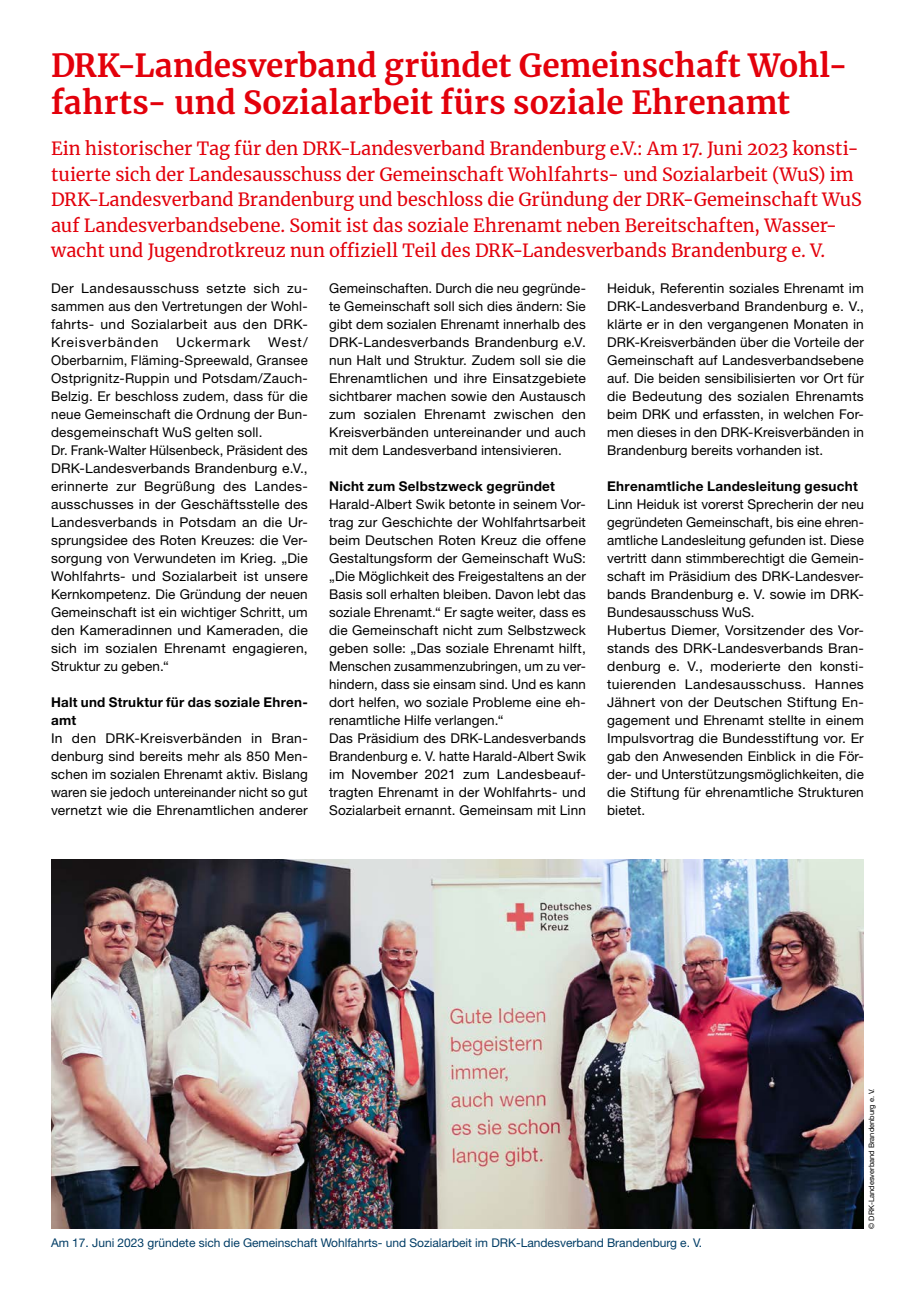
<style>
.page{position:relative;width:915px;height:1297px;background:#fff}
.page>*{position:absolute;margin:0;border:0;box-sizing:border-box;transform-origin:0 0}
.MGB_Headline_23{font:700 31.5px/37.8px "Merriweather";letter-spacing:.005em;color:#e3000b}
.MGB_Subline{font:18px/25.5px "Merriweather";letter-spacing:-.005em;color:#e3000b}
.MGB_Copy{font:13.5px/18px "Helvetica Neue LT Pro";letter-spacing:.01em;color:#000;text-align:justify}
.MGB_Copy_bold{font:700 13.5px/18px "Helvetica Neue LT Pro";letter-spacing:.02em;color:#000}
.MGB_Copy-2{font:13.5px "Helvetica Neue LT Pro";letter-spacing:.06em;color:#000}
.MGB_BU{font:12px "Helvetica Neue LT Pro";color:#003c65}
.MGB_Fotocredits{font:7.5px "Helvetica Neue LT Pro";color:#000}
</style>
<div class="page">
<img style="left:51px;top:859px;width:812px;height:370px">
<p class="MGB_Headline_23" style="left:51px;top:45px;width:791px">DRK-Landesverband gründet Gemeinschaft Wohl&shy;fahrts- und Sozialarbeit fürs soziale Ehrenamt</p>
<p class="MGB_Subline" style="left:51px;top:135px;width:812px">Ein historischer Tag für den DRK-Landesverband Brandenburg e.V.: Am 17. Juni 2023 konsti&shy;tuierte sich der Landesausschuss der Gemeinschaft Wohlfahrts- und Sozialarbeit (WuS) im DRK-Landesverband Brandenburg und beschloss die Gründung der DRK-Gemeinschaft WuS auf Landesverbandsebene. Somit ist das soziale Ehrenamt neben Bereitschaften, Wasser&shy;wacht und Jugendrotkreuz nun offiziell Teil des DRK-Landesverbands Brandenburg e. V.</p>
<p class="MGB_Copy" style="left:329px;top:278px;width:258px">Gemeinschaften. Durch die neu gegründe&shy;te Gemeinschaft soll sich dies ändern: Sie gibt dem sozialen Ehrenamt innerhalb des DRK-Landesverbands Brandenburg e.V. nun Halt und Struktur. Zudem soll sie die Ehrenamtlichen und ihre Einsatzgebiete sichtbarer machen sowie den Austausch zum sozialen Ehrenamt zwischen den Kreisverbänden untereinander und auch mit dem Landesverband intensivieren.</p>
<p class="MGB_Copy_bold" style="left:329px;top:476px;width:227px">Nicht zum Selbstzweck gegründet</p>
<p class="MGB_Copy" style="left:329px;top:494px;width:258px">Harald-Albert Swik betonte in seinem Vor&shy;trag zur Geschichte der Wohlfahrtsarbeit beim Deutschen Roten Kreuz die offene Gestaltungsform der Gemeinschaft WuS: „Die Möglichkeit des Freigestaltens an der Basis soll erhalten bleiben. Davon lebt das soziale Ehrenamt.“ Er sagte weiter, dass es die Gemeinschaft nicht zum Selbstzweck geben solle: „Das soziale Ehrenamt hilft, Menschen zusammenzubringen, um zu ver&shy;hindern, dass sie einsam sind. Und es kann dort helfen, wo soziale Probleme eine eh&shy;renamtliche Hilfe verlangen.“</p>
<p class="MGB_Copy" style="left:329px;top:728px;width:258px">Das Präsidium des DRK-Landesverbands Brandenburg e. V. hatte Harald-Albert Swik im November 2021 zum Landesbeauf&shy;tragten Ehrenamt in der Wohlfahrts- und Sozialarbeit ernannt. Gemeinsam mit Linn</p>
<p class="MGB_Copy" style="left:607px;top:278px;width:258px">Heiduk, Referentin soziales Ehrenamt im DRK-Landesverband Brandenburg e. V., klärte er in den vergangenen Monaten in DRK-Kreisverbänden über die Vorteile der Gemeinschaft auf Landesverbandsebene auf. Die beiden sensibilisierten vor Ort für die Bedeutung des sozialen Ehrenamts beim DRK und erfassten, in welchen For&shy;men dieses in den DRK-Kreisverbänden in Brandenburg bereits vorhanden ist.</p>
<p class="MGB_Copy_bold" style="left:607px;top:476px;width:252px">Ehrenamtliche Landesleitung gesucht</p>
<p class="MGB_Copy" style="left:607px;top:494px;width:258px">Linn Heiduk ist vorerst Sprecherin der neu gegründeten Gemeinschaft, bis eine ehren&shy;amtliche Landesleitung gefunden ist. Diese vertritt dann stimmberechtigt die Gemein&shy;schaft im Präsidium des DRK-Landesver&shy;bands Brandenburg e. V. sowie im DRK-Bundesausschuss WuS.</p>
<p class="MGB_Copy" style="left:607px;top:620px;width:258px">Hubertus Diemer, Vorsitzender des Vor&shy;stands des DRK-Landesverbands Bran&shy;denburg e. V., moderierte den konsti&shy;tuierenden Landesausschuss. Hannes Jähnert von der Deutschen Stiftung En&shy;gagement und Ehrenamt stellte in einem Impulsvortrag die Bundesstiftung vor. Er gab den Anwesenden Einblick in die För&shy;der- und Unterstützungsmöglichkeiten, die die Stiftung für ehrenamtliche Strukturen bietet.</p>
<p class="MGB_Copy" style="left:51px;top:278px;width:258px">Der Landesausschuss setzte sich zu&shy;sammen aus den Vertretungen der Wohl&shy;fahrts- und Sozialarbeit aus den DRK-Kreisverbänden</p>
<p class="MGB_Copy" style="left:51px;top:332px;width:258px;text-indent:217px">West/ Oberbarnim, Fläming-Spreewald, Gransee Ostprignitz-Ruppin und Potsdam/Zauch-Belzig. Er beschloss zudem, dass für die neue Gemeinschaft die Ordnung der Bun&shy;desgemeinschaft WuS gelten soll.</p>
<p class="MGB_Copy" style="left:51px;top:440px;width:258px">Dr. Frank-Walter Hülsenbeck, Präsident des DRK-Landesverbands Brandenburg e.V., erinnerte zur Begrüßung des Landes&shy;ausschusses in der Geschäftsstelle des Landesverbands in Potsdam an die Ur&shy;sprungsidee des Roten Kreuzes: die Ver&shy;sorgung von Verwundeten im Krieg. „Die Wohlfahrts- und Sozialarbeit ist unsere Kernkompetenz. Die Gründung der neuen Gemeinschaft ist ein wichtiger Schritt, um den Kameradinnen und Kameraden, die sich im sozialen Ehrenamt engagieren, Struktur zu geben.“</p>
<p class="MGB_Copy_bold" style="left:51px;top:692px;width:258px">Halt und Struktur für das soziale Ehren&shy;amt</p>
<p class="MGB_Copy" style="left:51px;top:728px;width:258px">In den DRK-Kreisverbänden in Bran&shy;denburg sind bereits mehr als 850 Men&shy;schen im sozialen Ehrenamt aktiv. Bislang waren sie jedoch untereinander nicht so gut vernetzt wie die Ehrenamtlichen anderer</p>
<p class="MGB_Copy-2" style="left:176px;top:333px;width:76px">Uckermark</p>
<p class="MGB_BU" style="left:51px;top:1235px;width:652px">Am 17. Juni 2023 gründete sich die Gemeinschaft Wohlfahrts- und Sozialarbeit im DRK-Landesverband Brandenburg e. V.</p>
<p class="MGB_Fotocredits" style="left:866px;top:1229px;width:142px;rotate:-90deg">© DRK-Landesverband Brandenburg e. V.</p>
</div>
